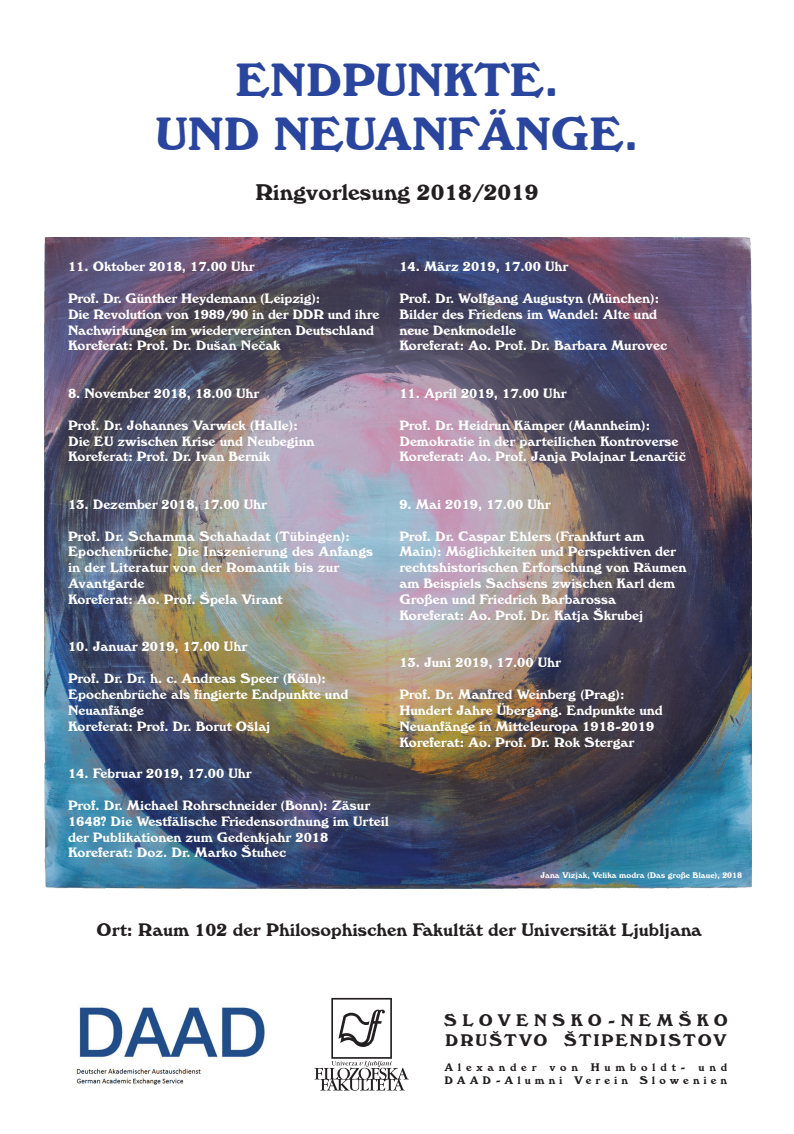
<style>
.page{position:relative;width:794px;height:1134px;background:#fff}
.page>*{position:absolute;margin:0;border:0;box-sizing:border-box;transform-origin:0 0}
.t1{font:45.2px/54.2px "Windsor BT";color:#2a459d;text-align:center}
.t2{font:22px "Windsor BT";color:#231f20}
.t3{font:17.6px "Windsor BT";color:#231f20}
.t4{font:16.32px/19.6px "Windsor BT";letter-spacing:.12em;color:#231f20}
.t5{font:13.2px/15.8px "Windsor BT";color:#fff}
.t6{font:10.68px/12.8px "Windsor BT";letter-spacing:.38em;color:#231f20}
.t7{font:8px "Windsor BT";color:#fff}
</style>
<div class="page">
<svg style="left:314px;top:998px;width:95px;height:93px"></svg>
<img style="left:76px;top:1006px;width:189px;height:79px">
<img style="left:44px;top:237px;width:707px;height:651px">
<h1 class="t1" style="left:156px;top:53px;width:484px">ENDPUNKTE.<br>UND NEUANFÄNGE.</h1>
<h2 class="t2" style="left:255px;top:180px;width:285px">Ringvorlesung 2018/2019</h2>
<p class="t5" style="left:68px;top:259px;width:188px">11. Oktober 2018, 17.00 Uhr</p>
<p class="t5" style="left:68px;top:290px;width:313px">Prof. Dr. Günther Heydemann (Leipzig):<br>Die Revolution von 1989/90 in der DDR und ihre Nachwirkungen im wiedervereinten Deutschland Koreferat: Prof. Dr. Dušan Nečak</p>
<p class="t5" style="left:68px;top:385px;width:193px">8. November 2018, 18.00 Uhr</p>
<p class="t5" style="left:68px;top:417px;width:248px">Prof. Dr. Johannes Varwick (Halle):<br>Die EU zwischen Krise und Neubeginn<br>Koreferat: Prof. Dr. Ivan Bernik</p>
<p class="t5" style="left:68px;top:496px;width:200px">13. Dezember 2018, 17.00 Uhr</p>
<p class="t5" style="left:68px;top:528px;width:306px">Prof. Dr. Schamma Schahadat (Tübingen):<br>Epochenbrüche. Die Inszenierung des Anfangs in der Literatur von der Romantik bis zur Avantgarde<br>Koreferat: Ao. Prof. Špela Virant</p>
<p class="t5" style="left:68px;top:639px;width:181px">10. Januar 2019, 17.00 Uhr</p>
<p class="t5" style="left:68px;top:670px;width:282px">Prof. Dr. Dr. h. c. Andreas Speer (Köln):<br>Epochenbrüche als fingierte Endpunkte und<br>Neuanfänge<br>Koreferat: Prof. Dr. Borut Ošlaj</p>
<p class="t5" style="left:68px;top:766px;width:185px">14. Februar 2019, 17.00 Uhr</p>
<p class="t5" style="left:68px;top:797px;width:322px">Prof. Dr. Michael Rohrschneider (Bonn): Zäsur 1648? Die Westfälische Friedensordnung im Urteil der Publikationen zum Gedenkjahr 2018<br>Koreferat: Doz. Dr. Marko Štuhec</p>
<p class="t5" style="left:399px;top:259px;width:170px">14. März 2019, 17.00 Uhr</p>
<p class="t5" style="left:399px;top:290px;width:269px">Prof. Dr. Wolfgang Augustyn (München):<br>Bilder des Friedens im Wandel: Alte und neue Denkmodelle<br>Koreferat: Ao. Prof. Dr. Barbara Murovec</p>
<p class="t5" style="left:399px;top:385px;width:169px">11. April 2019, 17.00 Uhr</p>
<p class="t5" style="left:399px;top:417px;width:288px">Prof. Dr. Heidrun Kämper (Mannheim):<br>Demokratie in der parteilichen Kontroverse<br>Koreferat: Ao. Prof. Janja Polajnar Lenarčič</p>
<p class="t5" style="left:399px;top:496px;width:153px">9. Mai 2019, 17.00 Uhr</p>
<p class="t5" style="left:399px;top:528px;width:288px">Prof. Dr. Caspar Ehlers (Frankfurt am Main): Möglichkeiten und Perspektiven der rechtshistorischen Erforschung von Räumen am Beispiels Sachsens zwischen Karl dem Großen und Friedrich Barbarossa<br>Koreferat: Ao. Prof. Dr. Katja Škrubej</p>
<p class="t5" style="left:399px;top:655px;width:163px">13. Juni 2019, 17.00 Uhr</p>
<p class="t5" style="left:399px;top:686px;width:265px">Prof. Dr. Manfred Weinberg (Prag):<br>Hundert Jahre Übergang. Endpunkte und Neuanfänge in Mitteleuropa 1918-2019<br>Koreferat: Ao. Prof. Dr. Rok Stergar</p>
<p class="t7" style="left:540px;top:870px;width:203px">Jana Vizjak, Velika modra (Das große Blaue), 2018</p>
<h3 class="t3" style="left:97px;top:919px;width:607px">Ort: Raum 102 der Philosophischen Fakultät der Universität Ljubljana</h3>
<p class="t4" style="left:444px;top:1010px;width:285px">SLOVENSKO-NEMŠKO<br>DRUŠTVO ŠTIPENDISTOV</p>
<p class="t6" style="left:444px;top:1061px;width:284px">Alexander von Humboldt- und<br>DAAD-Alumni Verein Slowenien</p>
</div>
